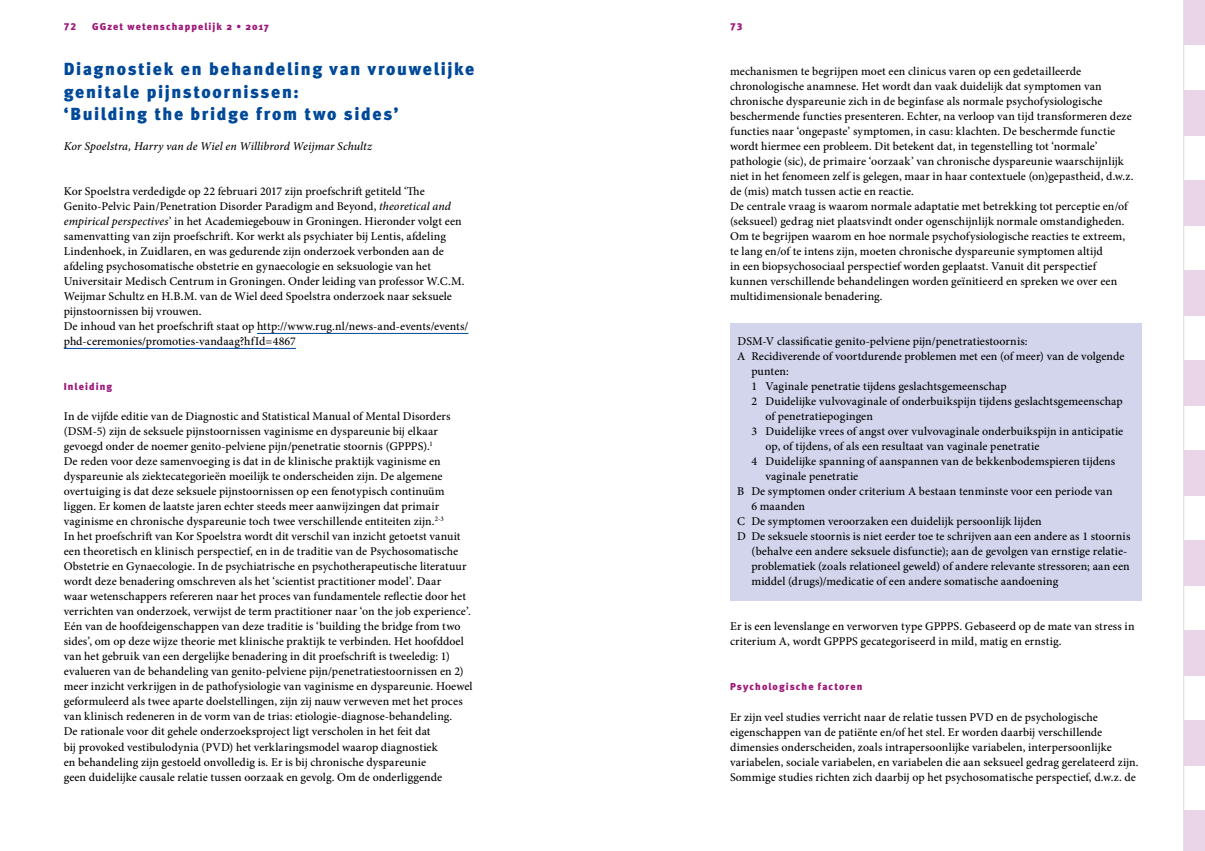
<style>
.page{position:relative;width:1205px;height:851px;background:#fff}
.page>*{position:absolute;margin:0;border:0;box-sizing:border-box;transform-origin:0 0}
.t1{font:900 17.5px/22.5px "Meta";letter-spacing:.09em;color:#004999}
.t2{font:500 11.88px/15px "Minion Pro";letter-spacing:.005em;color:#000}
.t3{font:italic 500 11.88px "Minion Pro";letter-spacing:.005em;color:#000}
.t4{font:900 10px "Meta";letter-spacing:.11em;color:#9e1979}
.t5{font:10px "Meta Black LF";color:#9e1979}
.s1{font-style:italic}
</style>
<div class="page">
<div style="left:1183px;top:0;width:22px;height:45px;background:#e9d5e7"></div>
<div style="left:1183px;top:90px;width:22px;height:45px;background:#e9d5e7"></div>
<div style="left:1183px;top:180px;width:22px;height:45px;background:#e9d5e7"></div>
<div style="left:1183px;top:270px;width:22px;height:45px;background:#e9d5e7"></div>
<div style="left:1183px;top:360px;width:22px;height:45px;background:#e9d5e7"></div>
<div style="left:1183px;top:450px;width:22px;height:45px;background:#e9d5e7"></div>
<div style="left:1183px;top:540px;width:22px;height:45px;background:#e9d5e7"></div>
<div style="left:1183px;top:630px;width:22px;height:45px;background:#e9d5e7"></div>
<div style="left:1183px;top:720px;width:22px;height:45px;background:#e9d5e7"></div>
<div style="left:1183px;top:810px;width:22px;height:40px;background:#e9d5e7"></div>
<hr style="left:1183px;top:0;width:1px;height:850px;background:#dadada">
<div style="left:730px;top:322px;width:411px;height:278px;background:#d2d5ec"></div>
<hr style="left:257px;top:333px;width:211px;height:1px;background:#004999">
<hr style="left:64px;top:348px;width:232px;height:1px;background:#004999">
<p class="t5" style="left:64px;top:20px;width:14px">72</p>
<p class="t4" style="left:92px;top:20px;width:178px">GGzet wetenschappelijk 2 • 2017</p>
<p class="t5" style="left:730px;top:20px;width:14px">73</p>
<h1 class="t1" style="left:64px;top:58px;width:412px">Diagnostiek en behandeling van vrouwelijke genitale pijnstoornissen:<br>‘Building the bridge from two sides’</h1>
<p class="t3" style="left:64px;top:138px;width:310px">Kor Spoelstra, Harry van de Wiel en Willibrord Weijmar Schultz</p>
<p class="t2" style="left:64px;top:184px;width:406px">Kor Spoelstra verdedigde op 22 februari 2017 zijn proefschrift getiteld ‘The Genito-Pelvic Pain/Penetration Disorder Paradigm and Beyond, <span class="s1">theoretical and empirical perspectives</span>’ in het Academiegebouw in Groningen. Hieronder volgt een samenvatting van zijn proefschrift. Kor werkt als psychiater bij Lentis, afdeling Lindenhoek, in Zuidlaren, en was gedurende zijn onderzoek verbonden aan de afdeling psychosomatische obstetrie en gynaecologie en seksuologie van het Universitair Medisch Centrum in Groningen. Onder leiding van professor W.C.M.<br>Weijmar Schultz en H.B.M. van de Wiel deed Spoelstra onderzoek naar seksuele pijnstoornissen bij vrouwen.<br>De inhoud van het proefschrift staat op http://www.rug.nl/news-and-events/events/ phd-ceremonies/promoties-vandaag?hfId=4867</p>
<p class="t4" style="left:64px;top:380px;width:50px">Inleiding</p>
<p class="t2" style="left:64px;top:409px;width:410px">In de vijfde editie van de Diagnostic and Statistical Manual of Mental Disorders (DSM-5) zijn de seksuele pijnstoornissen vaginisme en dyspareunie bij elkaar gevoegd onder de noemer genito-pelviene pijn/penetratie stoornis (GPPPS).<sup>1<br></sup>De reden voor deze samenvoeging is dat in de klinische praktijk vaginisme en dyspareunie als ziektecategorieën moeilijk te onderscheiden zijn. De algemene overtuiging is dat deze seksuele pijnstoornissen op een fenotypisch continuüm liggen. Er komen de laatste jaren echter steeds meer aanwijzingen dat primair vaginisme en chronische dyspareunie toch twee verschillende entiteiten zijn.<sup>2-3<br></sup>In het proefschrift van Kor Spoelstra wordt dit verschil van inzicht getoetst vanuit een theoretisch en klinisch perspectief, en in de traditie van de Psychosomatische Obstetrie en Gynaecologie. In de psychiatrische en psychotherapeutische literatuur wordt deze benadering omschreven als het ‘scientist practitioner model’. Daar<br>waar wetenschappers refereren naar het proces van fundamentele reflectie door het verrichten van onderzoek, verwijst de term practitioner naar ‘on the job experience’.<br>Eén van de hoofdeigenschappen van deze traditie is ‘building the bridge from two sides’, om op deze wijze theorie met klinische praktijk te verbinden. Het hoofddoel van het gebruik van een dergelijke benadering in dit proefschrift is tweeledig: 1) evalueren van de behandeling van genito-pelviene pijn/penetratiestoornissen en 2) meer inzicht verkrijgen in de pathofysiologie van vaginisme en dyspareunie. Hoewel geformuleerd als twee aparte doelstellingen, zijn zij nauw verweven met het proces van klinisch redeneren in de vorm van de trias: etiologie-diagnose-behandeling.<br>De rationale voor dit gehele onderzoeksproject ligt verscholen in het feit dat<br>bij provoked vestibulodynia (PVD) het verklaringsmodel waarop diagnostiek<br>en behandeling zijn gestoeld onvolledig is. Er is bij chronische dyspareunie<br>geen duidelijke causale relatie tussen oorzaak en gevolg. Om de onderliggende</p>
<p class="t2" style="left:730px;top:64px;width:405px">mechanismen te begrijpen moet een clinicus varen op een gedetailleerde chronologische anamnese. Het wordt dan vaak duidelijk dat symptomen van chronische dyspareunie zich in de beginfase als normale psychofysiologische beschermende functies presenteren. Echter, na verloop van tijd transformeren deze functies naar ‘ongepaste’ symptomen, in casu: klachten. De beschermde functie wordt hiermee een probleem. Dit betekent dat, in tegenstelling tot ‘normale’ pathologie (sic), de primaire ‘oorzaak’ van chronische dyspareunie waarschijnlijk niet in het fenomeen zelf is gelegen, maar in haar contextuele (on)gepastheid, d.w.z. de (mis) match tussen actie en reactie.<br>De centrale vraag is waarom normale adaptatie met betrekking tot perceptie en/of (seksueel) gedrag niet plaatsvindt onder ogenschijnlijk normale omstandigheden.<br>Om te begrijpen waarom en hoe normale psychofysiologische reacties te extreem, te lang en/of te intens zijn, moeten chronische dyspareunie symptomen altijd<br>in een biopsychosociaal perspectief worden geplaatst. Vanuit dit perspectief kunnen verschillende behandelingen worden geïnitieerd en spreken we over een multidimensionale benadering.</p>
<p class="t2" style="left:737px;top:334px;width:291px">DSM-V classificatie genito-pelviene pijn/penetratiestoornis:</p>
<p class="t2" style="left:737px;top:349px;width:389px">A Recidiverende of voortdurende problemen met een (of meer) van de volgende</p>
<p class="t2" style="left:751px;top:364px;width:39px">punten:</p>
<p class="t2" style="left:751px;top:379px;width:257px">1 Vaginale penetratie tijdens geslachtsgemeenschap</p>
<p class="t2" style="left:751px;top:394px;width:373px">2 Duidelijke vulvovaginale of onderbuikspijn tijdens geslachtsgemeenschap</p>
<p class="t2" style="left:765px;top:409px;width:109px">of penetratiepogingen</p>
<p class="t2" style="left:751px;top:424px;width:373px">3 Duidelijke vrees of angst over vulvovaginale onderbuikspijn in anticipatie</p>
<p class="t2" style="left:765px;top:439px;width:276px">op, of tijdens, of als een resultaat van vaginale penetratie</p>
<p class="t2" style="left:751px;top:454px;width:365px">4 Duidelijke spanning of aanspannen van de bekkenbodemspieren tijdens</p>
<p class="t2" style="left:765px;top:469px;width:94px">vaginale penetratie</p>
<p class="t2" style="left:737px;top:484px;width:377px">B De symptomen onder criterium A bestaan tenminste voor een periode van</p>
<p class="t2" style="left:751px;top:499px;width:55px">6 maanden</p>
<p class="t2" style="left:737px;top:514px;width:306px">C De symptomen veroorzaken een duidelijk persoonlijk lijden</p>
<p class="t2" style="left:737px;top:529px;width:395px">D De seksuele stoornis is niet eerder toe te schrijven aan een andere as 1 stoornis</p>
<p class="t2" style="left:751px;top:544px;width:376px">(behalve een andere seksuele disfunctie); aan de gevolgen van ernstige relatie-</p>
<p class="t2" style="left:751px;top:559px;width:380px">problematiek (zoals relationeel geweld) of andere relevante stressoren; aan een</p>
<p class="t2" style="left:751px;top:574px;width:309px">middel (drugs)/medicatie of een andere somatische aandoening</p>
<p class="t2" style="left:730px;top:619px;width:406px">Er is een levenslange en verworven type GPPPS. Gebaseerd op de mate van stress in criterium A, wordt GPPPS gecategoriseerd in mild, matig en ernstig.</p>
<p class="t4" style="left:730px;top:680px;width:134px">Psychologische factoren</p>
<p class="t2" style="left:730px;top:709px;width:410px">Er zijn veel studies verricht naar de relatie tussen PVD en de psychologische eigenschappen van de patiënte en/of het stel. Er worden daarbij verschillende dimensies onderscheiden, zoals intrapersoonlijke variabelen, interpersoonlijke variabelen, sociale variabelen, en variabelen die aan seksueel gedrag gerelateerd zijn.<br>Sommige studies richten zich daarbij op het psychosomatische perspectief, d.w.z. de</p>
</div>
